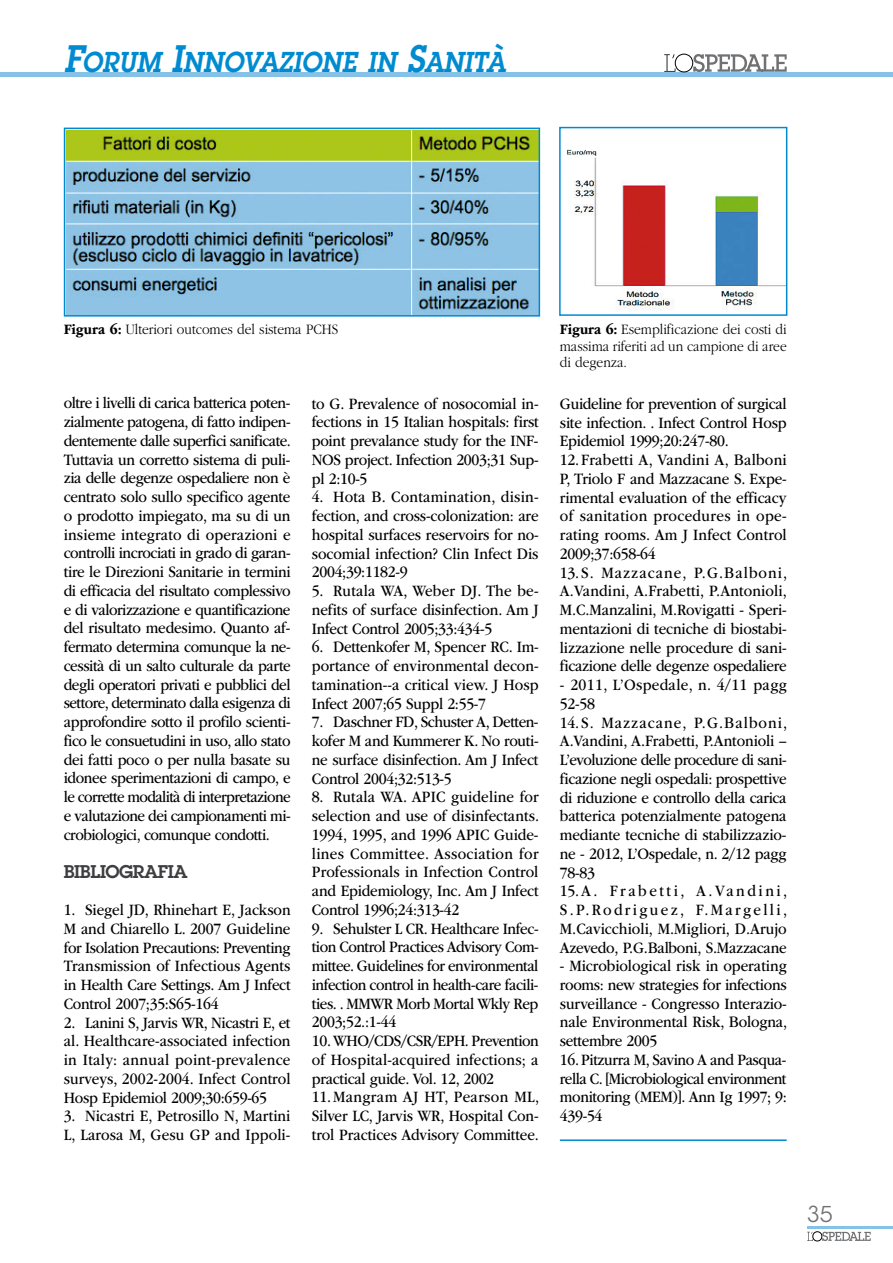
<style>
.page{position:relative;width:893px;height:1263px;background:#fff}
.page>*{position:absolute;margin:0;border:0;box-sizing:border-box;transform-origin:0 0}
.t1{font:italic 600 28.2px "Lubalin Graph Std";color:#008bd0;scale:.9 1}
.t2{font:22.5px "Lubalin Graph Std";color:#707173}
.t3{font:600 18px "Lubalin Graph Std";letter-spacing:-.025em;color:#3e3e40}
.t4{font:16.5px/18.8px "ITC Garamond Std";letter-spacing:-.01em;color:#000;text-align:justify;scale:.9 1}
.t5{font:300 15px/16.5px "ITC Garamond Std";color:#000;text-align:justify;scale:.9 1}
.s1{font-size:37.5px}
.s2{font-weight:700}
</style>
<div class="page">
<div style="left:0;top:72px;width:893px;height:5px;background:#86c2e7"></div>
<hr style="left:807px;top:1226px;width:86px;height:2px;background:#86c2e7">
<svg style="left:664px;top:54px;width:123px;height:18px"></svg>
<svg style="left:807px;top:1231px;width:64px;height:10px"></svg>
<img style="left:67px;top:131px;width:470px;height:183px">
<div style="left:64px;top:128px;width:476px;height:189px;border:2px solid #008bd0"></div>
<img style="left:566px;top:149px;width:218px;height:161px">
<div style="left:559px;top:127px;width:228px;height:189px;border:2px solid #008bd0"></div>
<hr style="left:560px;top:1139px;width:227px;height:2px;background:#008bd0">
<h1 class="t1" style="left:64px;top:44px;width:493px"><span class="s1">F</span>ORUM <span class="s1">I</span>NNOVAZIONE IN <span class="s1">S</span>ANITÀ</h1>
<p class="t5" style="left:64px;top:321px;width:307px"><span class="s2">Figura 6:</span> Ulteriori outcomes del sistema PCHS</p>
<p class="t5" style="left:560px;top:321px;width:254px"><span class="s2">Figura 6:</span> Esemplificazione dei costi di massima riferiti ad un campione di aree di degenza.</p>
<p class="t4" style="left:64px;top:394px;width:254px">oltre i livelli di carica batterica poten&shy;zialmente patogena, di fatto indipen&shy;dentemente dalle superfici sanificate.<br>Tuttavia un corretto sistema di puli&shy;zia delle degenze ospedaliere non è centrato solo sullo specifico agente o prodotto impiegato, ma su di un insieme integrato di operazioni e controlli incrociati in grado di garan&shy;tire le Direzioni Sanitarie in termini di efficacia del risultato complessivo e di valorizzazione e quantificazione del risultato medesimo. Quanto af&shy;fermato determina comunque la ne&shy;cessità di un salto culturale da parte degli operatori privati e pubblici del settore, determinato dalla esigenza di approfondire sotto il profilo scienti&shy;fico le consuetudini in uso, allo stato dei fatti poco o per nulla basate su idonee sperimentazioni di campo, e le corrette modalità di interpretazione e valutazione dei campionamenti mi&shy;crobiologici, comunque condotti.</p>
<p class="t3" style="left:64px;top:859px;width:125px">BIBLIOGRAFIA</p>
<p class="t4" style="left:64px;top:901px;width:254px">1. Siegel JD, Rhinehart E, Jackson M and Chiarello L. 2007 Guideline for Isolation Precautions: Preventing Transmission of Infectious Agents in Health Care Settings. Am J Infect Control 2007;35:S65-164</p>
<p class="t4" style="left:64px;top:1013px;width:254px">2. Lanini S, Jarvis WR, Nicastri E, et al. Healthcare-associated infection in Italy: annual point-prevalence surveys, 2002-2004. Infect Control Hosp Epidemiol 2009;30:659-65</p>
<p class="t4" style="left:64px;top:1107px;width:253px">3. Nicastri E, Petrosillo N, Martini<br>L, Larosa M, Gesu GP and Ippoli-</p>
<p class="t4" style="left:312px;top:394px;width:254px">to G. Prevalence of nosocomial in&shy;fections in 15 Italian hospitals: first point prevalance study for the INF-NOS project. Infection 2003;31 Sup&shy;pl 2:10-5</p>
<p class="t4" style="left:312px;top:488px;width:254px">4. Hota B. Contamination, disin&shy;fection, and cross-colonization: are hospital surfaces reservoirs for no&shy;socomial infection? Clin Infect Dis 2004;39:1182-9</p>
<p class="t4" style="left:312px;top:582px;width:254px">5. Rutala WA, Weber DJ. The be&shy;nefits of surface disinfection. Am J Infect Control 2005;33:434-5</p>
<p class="t4" style="left:312px;top:638px;width:254px">6. Dettenkofer M, Spencer RC. Im&shy;portance of environmental decon&shy;tamination--a critical view. J Hosp Infect 2007;65 Suppl 2:55-7</p>
<p class="t4" style="left:312px;top:713px;width:253px">7. Daschner FD, Schuster A, Detten&shy;kofer M and Kummerer K. No routi&shy;ne surface disinfection. Am J Infect Control 2004;32:513-5</p>
<p class="t4" style="left:312px;top:788px;width:254px">8. Rutala WA. APIC guideline for selection and use of disinfectants.<br>1994, 1995, and 1996 APIC Guide&shy;lines Committee. Association for Professionals in Infection Control and Epidemiology, Inc. Am J Infect Control 1996;24:313-42</p>
<p class="t4" style="left:312px;top:919px;width:254px">9. Sehulster L CR. Healthcare Infec&shy;tion Control Practices Advisory Com&shy;mittee. Guidelines for environmental infection control in health-care facili&shy;ties. . MMWR Morb Mortal Wkly Rep 2003;52.:1-44</p>
<p class="t4" style="left:312px;top:1031px;width:254px;text-align:left">10. WHO/CDS/CSR/EPH. Prevention of Hospital-acquired infections; a practical guide. Vol. 12, 2002<br>11.Mangram AJ HT, Pearson ML, Silver LC, Jarvis WR, Hospital Con&shy;trol Practices Advisory Committee.</p>
<p class="t4" style="left:560px;top:394px;width:254px;text-align:left">Guideline for prevention of surgical site infection. . Infect Control Hosp Epidemiol 1999;20:247-80.<br>12.Frabetti A, Vandini A, Balboni P, Triolo F and Mazzacane S. Expe&shy;rimental evaluation of the efficacy of sanitation procedures in ope&shy;rating rooms. Am J Infect Control 2009;37:658-64<br>13.S. Mazzacane, P.G.Balboni, A.Vandini, A.Frabetti, P.Antonioli, M.C.Manzalini, M.Rovigatti - Speri&shy;mentazioni di tecniche di biostabi&shy;lizzazione nelle procedure di sani&shy;ficazione delle degenze ospedaliere</p>
<p class="t4" style="left:560px;top:676px;width:254px;text-align:left">- 2011, L’Ospedale, n. 4/11 pagg<br>52-58<br>14.S. Mazzacane, P.G.Balboni,<br>A.Vandini, A.Frabetti, P.Antonioli –<br>L’evoluzione delle procedure di sani&shy;ficazione negli ospedali: prospettive di riduzione e controllo della carica batterica potenzialmente patogena mediante tecniche di stabilizzazio&shy;ne - 2012, L’Ospedale, n. 2/12 pagg<br>78-83<br>15.A. Frabetti, A.Vandini,<br>S.P.Rodriguez, F.Margelli,<br>M.Cavicchioli, M.Migliori, D.Arujo<br>Azevedo, P.G.Balboni, S.Mazzacane</p>
<p class="t4" style="left:560px;top:957px;width:254px">- Microbiological risk in operating rooms: new strategies for infections surveillance - Congresso Interazio&shy;nale Environmental Risk, Bologna, settembre 2005</p>
<p class="t4" style="left:560px;top:1050px;width:254px">16. Pitzurra M, Savino A and Pasqua&shy;rella C. [Microbiological environment monitoring (MEM)]. Ann Ig 1997; 9:<br>439-54</p>
<h2 class="t2" style="left:807px;top:1200px;width:28px">35</h2>
</div>
